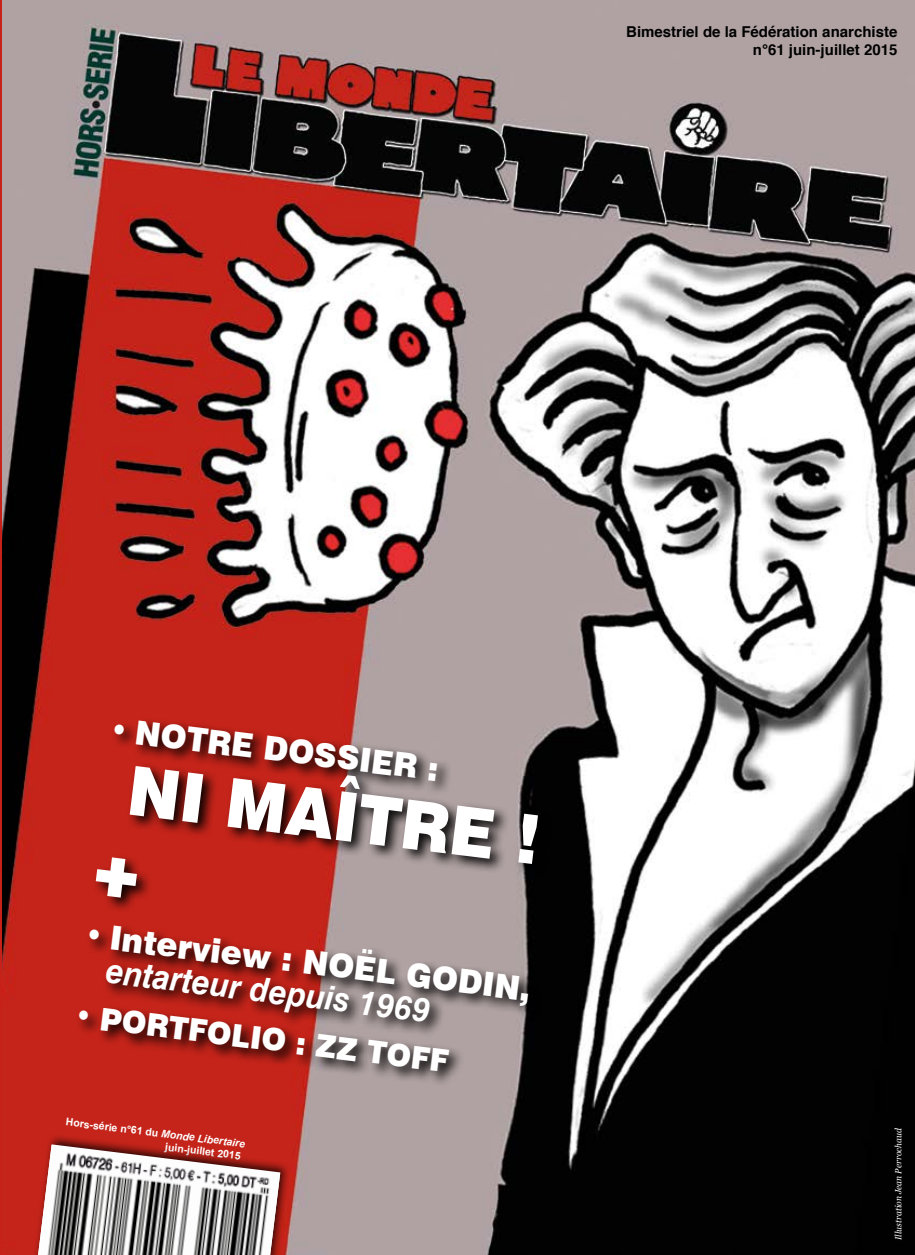
<style>
.page{position:relative;width:915px;height:1255px;background:#fff}
.page>*{position:absolute;margin:0;border:0;box-sizing:border-box;transform-origin:0 0}
.t1{font:900 68.1px "Swiss 721 BT";color:#fff;scale:.95 1}
.t2{font:900 33.3px "Swiss 721 BT";color:#fff;scale:.95 1}
.t3{font:italic 700 33.3px "Swiss 721 BT";color:#fff;scale:.95 1}
.t4{font:900 31.35px "Swiss 721 BT";color:#fff;scale:.95 1}
.t5{font:700 15px/18px "Helvetica";color:#000;text-align:right}
.t6{font:700 10.5px/12.6px "Arial";color:#fff;text-align:right}
.t7{font:italic 9px "Georgia";color:#fff;scale:.95 1}
.s1{font-style:italic}
</style>
<div class="page">
<img style="left:1px;top:0;width:913px;height:1254px">
<hr style="left:0;top:0;width:1px;height:1254px;background:#c6221a">
<div style="left:24px;top:1133px;width:266px;height:121px;background:#000;opacity:.75"></div>
<img style="left:38px;top:1145px;width:242px;height:109px">
<div style="left:75px;top:716px;width:478px;height:370px;background:#000;opacity:.93"></div>
<svg style="left:94px;top:855px;width:44px;height:44px;background:#7f1610"></svg>
<p class="t5" style="left:626px;top:23px;width:272px">Bimestriel de la Fédération anarchiste n°61 juin-juillet 2015</p>
<h2 class="t2" style="left:112px;top:708px;width:350px;rotate:7deg">• NOTRE DOSSIER :</h2>
<h1 class="t1" style="left:133px;top:749px;width:438px;rotate:7deg">NI MAÎTRE !</h1>
<h2 class="t2" style="left:87px;top:914px;width:474px;rotate:7deg">• Interview : NOËL GODIN,</h2>
<h2 class="t3" style="left:108px;top:950px;width:345px;rotate:7deg">entarteur depuis 1969</h2>
<h3 class="t4" style="left:77px;top:996px;width:398px;rotate:7deg">• PORTFOLIO : ZZ TOFF</h3>
<p class="t6" style="left:67px;top:1115px;width:182px;rotate:7deg">Hors-série n°61 du <span class="s1">Monde Libertaire </span>juin-juillet 2015</p>
<p class="t7" style="left:892px;top:1239px;width:119px;rotate:-90deg">Illustration Jean Perrochaud</p>
</div>
